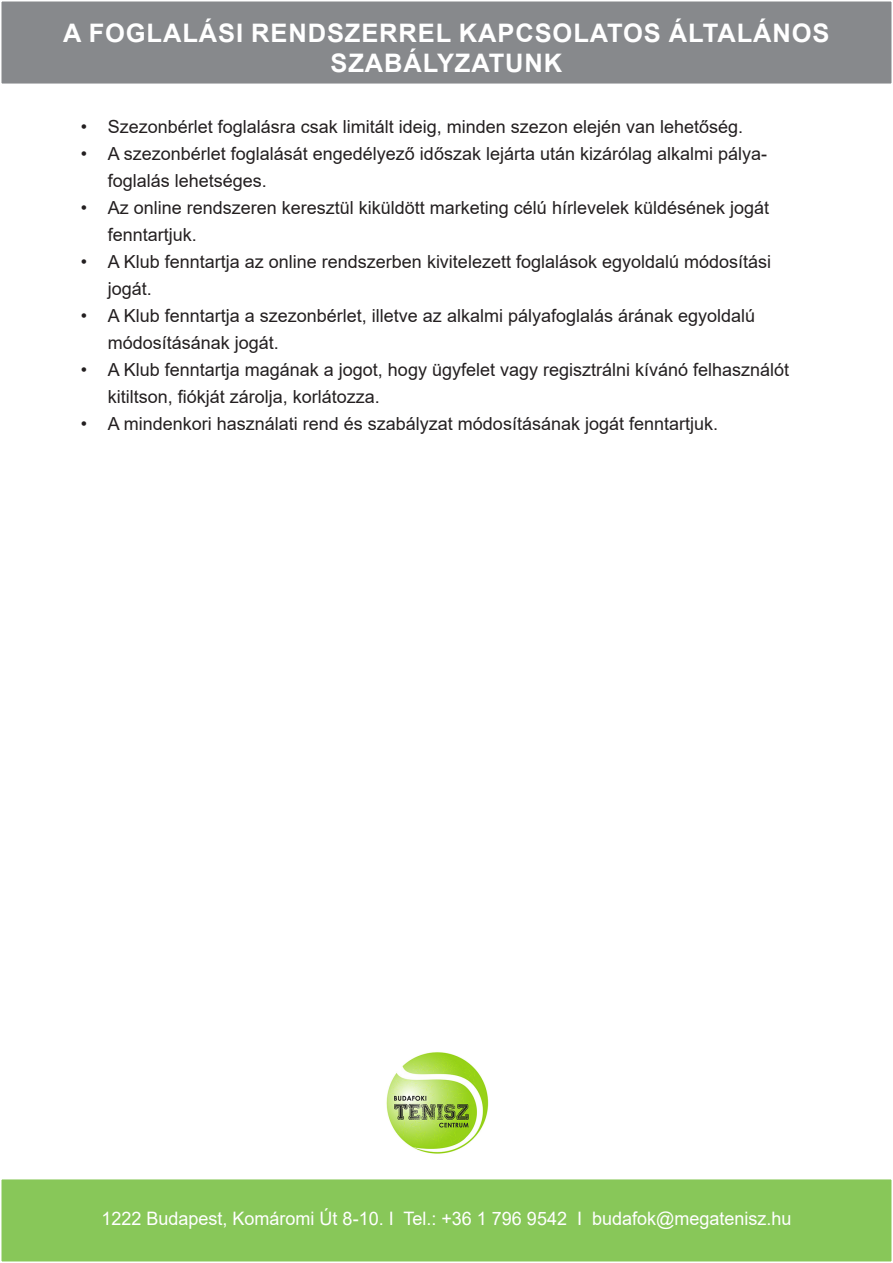
<style>
.page{position:relative;width:893px;height:1263px;background:#fff}
.page>*{position:absolute;margin:0;border:0;box-sizing:border-box;transform-origin:0 0}
.t1{font:700 25.5px/30.6px "Arial";letter-spacing:.035em;color:#fff;text-align:center}
.t2{font:18.6px "Arial";color:#fff}
.t3{font:18px/27px "Arial";color:#231f20}
</style>
<div class="page">
<div style="left:1px;top:1179px;width:891px;height:83px;background:#88c759"></div>
<div style="left:0;top:1178px;width:893px;height:85px;border:2px solid #fff"></div>
<div style="left:1px;top:1px;width:891px;height:83px;background:#87898c"></div>
<div style="left:0;top:0;width:893px;height:85px;border:2px solid #fff"></div>
<img style="left:386px;top:1052px;width:103px;height:102px">
<p class="t1" style="left:63px;top:18px;width:768px">A FOGLALÁSI RENDSZERREL KAPCSOLATOS ÁLTALÁNOS<br>SZABÁLYZATUNK</p>
<p class="t3" style="left:81px;top:113px;width:664px">• Szezonbérlet foglalásra csak limitált ideig, minden szezon elején van lehetőség.</p>
<p class="t3" style="left:108px;top:140px;width:661px;text-indent:-27px">• A szezonbérlet foglalását engedélyező időszak lejárta után kizárólag alkalmi pálya&shy;foglalás lehetséges.</p>
<p class="t3" style="left:108px;top:194px;width:663px;text-indent:-27px">• Az online rendszeren keresztül kiküldött marketing célú hírlevelek küldésének jogát fenntartjuk.</p>
<p class="t3" style="left:108px;top:248px;width:665px;text-indent:-27px">• A Klub fenntartja az online rendszerben kivitelezett foglalások egyoldalú módosítási jogát.</p>
<p class="t3" style="left:108px;top:302px;width:649px;text-indent:-27px">• A Klub fenntartja a szezonbérlet, illetve az alkalmi pályafoglalás árának egyoldalú módosításának jogát.</p>
<p class="t3" style="left:108px;top:356px;width:683px;text-indent:-27px">• A Klub fenntartja magának a jogot, hogy ügyfelet vagy regisztrálni kívánó felhasználót kitiltson, fiókját zárolja, korlátozza.</p>
<p class="t3" style="left:81px;top:410px;width:639px">• A mindenkori használati rend és szabályzat módosításának jogát fenntartjuk.</p>
<p class="t2" style="left:102px;top:1206px;width:691px">1222 Budapest, Komáromi Út 8-10. I Tel.: +36 1 796 9542 I budafok@megatenisz.hu</p>
</div>
